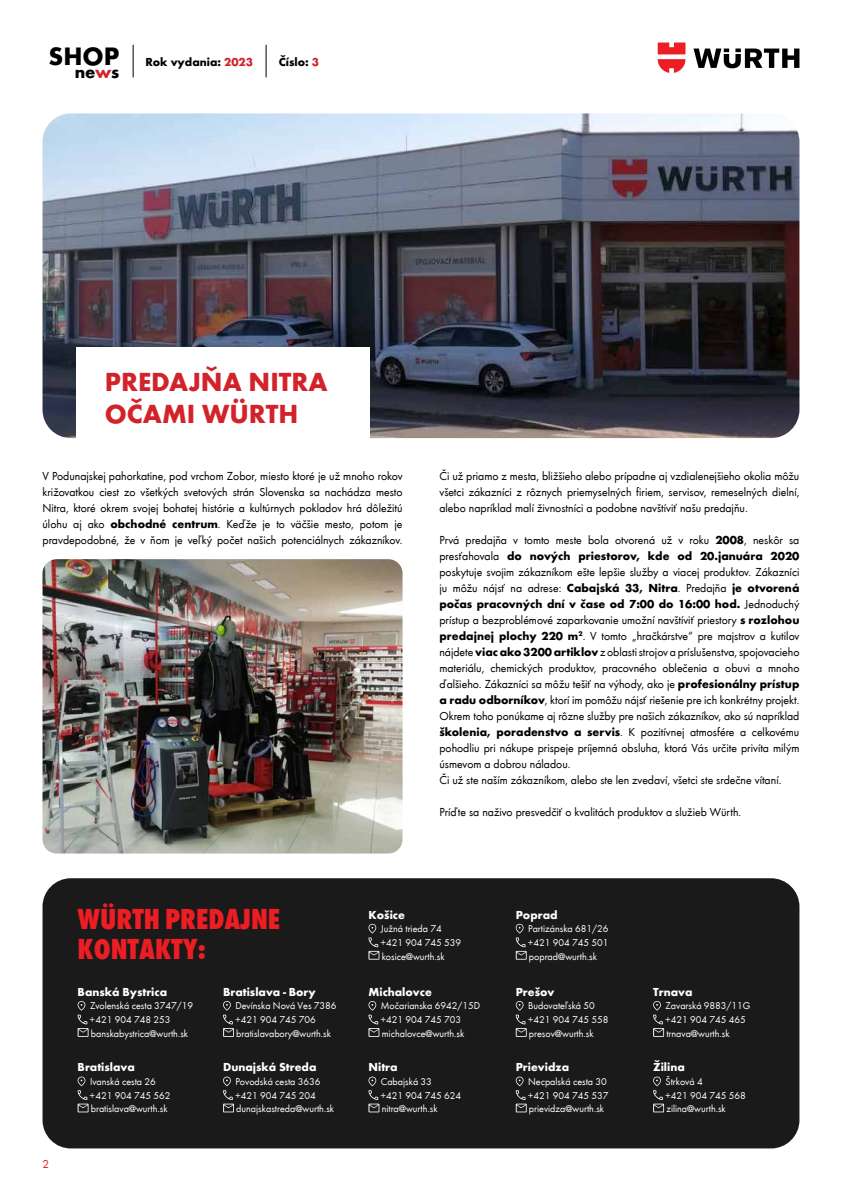
<style>
.page{position:relative;width:842px;height:1191px;background:#fff}
.page>*{position:absolute;margin:0;border:0;box-sizing:border-box;transform-origin:0 0}
.t1{font:29.9px/29.9px "Wuerth Extra Bold Cond Caps";color:#ed1d24}
.t2{font:700 27px/32.4px "Wuerth";color:#d2232a}
.t3{font:700 26px "Wuerth";color:#000}
.t4{font:700 18px "Wuerth";color:#000}
.t5{font:12px/16px "Wuerth";color:#000;text-align:justify}
.t6{font:700 12px "Wuerth";color:#fff}
.t7{font:700 12px "Wuerth";color:#000}
.t8{font:12px "Wuerth";color:#ed1d24}
.t9{font:10.3px/13.7px "Wuerth";color:#fff}
.s1{color:#d2232a}
.s2{font-weight:700}
</style>
<div class="page">
<svg style="left:693px;top:49px;width:106px;height:19px"></svg>
<svg style="left:658px;top:43px;width:27px;height:30px"></svg>
<hr style="left:133px;top:45px;width:1px;height:32px;background:#000">
<hr style="left:266px;top:45px;width:1px;height:32px;background:#000">
<img style="left:43px;top:113px;width:756px;height:325px">
<div style="left:77px;top:347px;width:293px;height:98px;background:#fff"></div>
<img style="left:43px;top:559px;width:360px;height:294px">
<div style="left:43px;top:878px;width:756px;height:270px;background:#1a1a1a;border-radius:28px"></div>
<svg style="left:78px;top:1001px;width:11px;height:35px"></svg>
<svg style="left:78px;top:1076px;width:11px;height:36px"></svg>
<svg style="left:223px;top:1001px;width:11px;height:35px"></svg>
<svg style="left:368px;top:1076px;width:11px;height:36px"></svg>
<svg style="left:223px;top:1076px;width:11px;height:36px"></svg>
<svg style="left:516px;top:924px;width:11px;height:35px"></svg>
<svg style="left:653px;top:1001px;width:11px;height:35px"></svg>
<svg style="left:653px;top:1076px;width:11px;height:36px"></svg>
<svg style="left:368px;top:924px;width:11px;height:35px"></svg>
<svg style="left:368px;top:1001px;width:11px;height:35px"></svg>
<svg style="left:516px;top:1001px;width:11px;height:35px"></svg>
<svg style="left:516px;top:1076px;width:11px;height:36px"></svg>
<h3 class="t3" style="left:48px;top:37px;width:72px">SHOP</h3>
<h3 class="t4" style="left:75px;top:58px;width:46px">ne<span class="s1">w</span>s</h3>
<p class="t7" style="left:145px;top:53px;width:109px">Rok vydania: <span class="s1">2023</span></p>
<p class="t7" style="left:279px;top:53px;width:42px">Číslo: <span class="s1">3</span></p>
<h2 class="t2" style="left:105px;top:363px;width:224px">PREDAJŇA NITRA<br>OČAMI WÜRTH</h2>
<p class="t5" style="left:43px;top:467px;width:362px">V Podunajskej pahorkatine, pod vrchom Zobor, miesto ktoré je už mnoho rokov križovatkou ciest zo všetkých svetových strán Slovenska sa nachádza mesto Nitra, ktoré okrem svojej bohatej histórie a kultúrnych pokladov hrá dôležitú úlohu aj ako <span class="s2">obchodné centrum</span>. Keďže je to väčšie mesto, potom je pravdepodobné, že v ňom je veľký počet našich potenciálnych zákazníkov.</p>
<p class="t5" style="left:439px;top:467px;width:362px">Či už priamo z mesta, bližšieho alebo prípadne aj vzdialenejšieho okolia môžu všetci zákazníci z rôznych priemyselných firiem, servisov, remeselných dielní, alebo napríklad malí živnostníci a podobne navštíviť našu predajňu.</p>
<p class="t5" style="left:439px;top:531px;width:362px;text-align:left">Prvá predajňa v tomto meste bola otvorená už v roku <span class="s2">2008</span>, neskôr sa presťahovala <span class="s2">do nových priestorov, kde od 20.januára 2020 </span>poskytuje svojim zákazníkom ešte lepšie služby a viacej produktov. Zákazníci ju môžu nájsť na adrese: <span class="s2">Cabajská 33, Nitra</span>. Predajňa <span class="s2">je otvorená počas pracovných dní v čase od 7:00 do 16:00 hod.</span> Jednoduchý prístup a bezproblémové zaparkovanie umožní navštíviť priestory <span class="s2">s rozlohou predajnej plochy 220 m</span><sup>2</sup>. V tomto „hračkárstve“ pre majstrov a kutilov nájdete <span class="s2">viac ako 3200 artiklov</span> z oblasti strojov a príslušenstva, spojovacieho materiálu, chemických produktov, pracovného oblečenia a obuvi a mnoho ďalšieho. Zákazníci sa môžu tešiť na výhody, ako je <span class="s2">profesionálny prístup a radu odborníkov</span>, ktorí im pomôžu nájsť riešenie pre ich konkrétny projekt.<br>Okrem toho ponúkame aj rôzne služby pre našich zákazníkov, ako sú napríklad <span class="s2">školenia, poradenstvo a servis</span>. K pozitívnej atmosfére a celkovému pohodliu pri nákupe prispeje príjemná obsluha, ktorá Vás určite privíta milým úsmevom a dobrou náladou.<br>Či už ste naším zákazníkom, alebo ste len zvedaví, všetci ste srdečne vítaní.</p>
<p class="t5" style="left:439px;top:803px;width:303px">Príďte sa naživo presvedčiť o kvalitách produktov a služieb Würth.</p>
<p class="t8" style="left:43px;top:1155px;width:8px">2</p>
<h1 class="t1" style="left:78px;top:902px;width:204px">WÜRTH PREDAJNE<br>KONTAKTY:</h1>
<p class="t6" style="left:78px;top:983px;width:91px">Banská Bystrica</p>
<p class="t9" style="left:90px;top:998px;width:105px">Zvolenská cesta 3747/19 +421 904 748 253 banskabystrica@wurth.sk</p>
<p class="t6" style="left:78px;top:1058px;width:59px">Bratislava</p>
<p class="t9" style="left:90px;top:1074px;width:82px">Ivanská cesta 26 +421 904 745 562 bratislava@wurth.sk</p>
<p class="t6" style="left:223px;top:983px;width:94px">Bratislava - Bory</p>
<p class="t9" style="left:235px;top:998px;width:103px">Devínska Nová Ves 7386 +421 904 745 706 bratislavabory@wurth.sk</p>
<p class="t6" style="left:223px;top:1058px;width:95px">Dunajská Streda</p>
<p class="t9" style="left:235px;top:1074px;width:101px">Povodská cesta 3636 +421 904 745 204 dunajskastreda@wurth.sk</p>
<p class="t6" style="left:368px;top:905px;width:38px">Košice</p>
<p class="t9" style="left:380px;top:921px;width:82px">Južná trieda 74 +421 904 745 539 kosice@wurth.sk</p>
<p class="t6" style="left:368px;top:983px;width:65px">Michalovce</p>
<p class="t9" style="left:380px;top:998px;width:101px">Močarianska 6942/15D +421 904 745 703 michalovce@wurth.sk</p>
<p class="t6" style="left:368px;top:1058px;width:31px">Nitra</p>
<p class="t9" style="left:380px;top:1074px;width:82px">Cabajská 33<br>+421 904 745 624 nitra@wurth.sk</p>
<p class="t6" style="left:516px;top:905px;width:43px">Poprad</p>
<p class="t9" style="left:528px;top:921px;width:82px;text-align:justify">Partizánska 681/26 +421 904 745 501 poprad@wurth.sk</p>
<p class="t6" style="left:516px;top:983px;width:40px">Prešov</p>
<p class="t9" style="left:528px;top:998px;width:82px">Budovateľská 50 +421 904 745 558 presov@wurth.sk</p>
<p class="t6" style="left:516px;top:1058px;width:55px">Prievidza</p>
<p class="t9" style="left:528px;top:1074px;width:82px">Necpalská cesta 30 +421 904 745 537 prievidza@wurth.sk</p>
<p class="t6" style="left:653px;top:983px;width:41px">Trnava</p>
<p class="t9" style="left:665px;top:998px;width:87px">Zavarská 9883/11G +421 904 745 465 trnava@wurth.sk</p>
<p class="t6" style="left:653px;top:1058px;width:33px">Žilina</p>
<p class="t9" style="left:665px;top:1074px;width:82px">Štrková 4<br>+421 904 745 568 zilina@wurth.sk</p>
</div>
